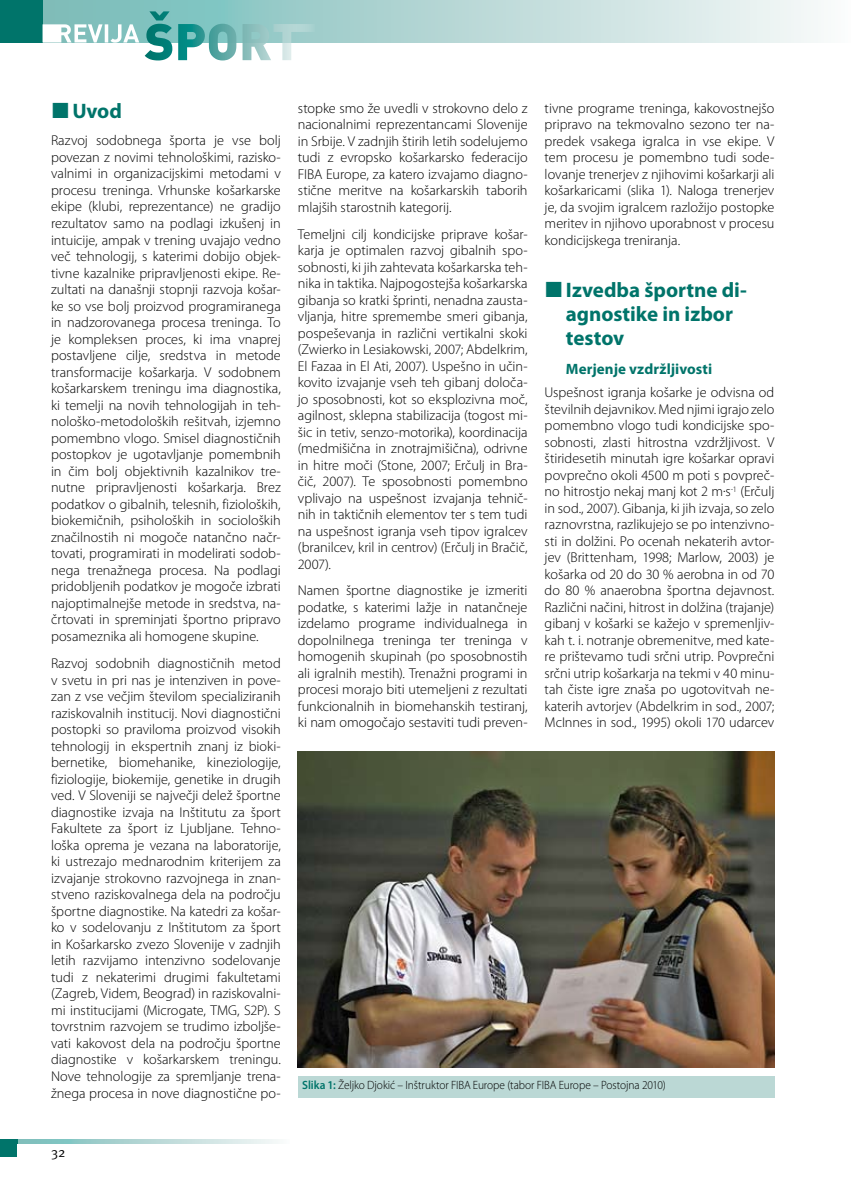
<style>
.page{position:relative;width:851px;height:1191px;background:#fff}
.page>*{position:absolute;margin:0;border:0;box-sizing:border-box;transform-origin:0 0}
.t1{font:700 21px/24px "Myriad Pro";color:#00746a}
.t2{font:700 15px "Myriad Pro";letter-spacing:.005em;color:#00746a}
.t3{font:300 14.25px/16.5px "Myriad Pro";color:#000;text-align:justify}
.t4{font:13.5px "Meta Pro";color:#000}
.t5{font:300 12px "Myriad Pro";letter-spacing:-.005em;color:#000;scale:.95 1}
.s1{font-weight:600;color:#00746a}
</style>
<div class="page">
<div style="left:0;top:0;width:850px;height:43px;background:linear-gradient(to right,#69b5b2,#f9f8f8)"></div>
<div style="left:0;top:0;width:43px;height:43px;background:#00746a"></div>
<div style="left:0;top:1140px;width:289px;height:17px;background:linear-gradient(to right,#6bb7b3,#f9f8f8)"></div>
<svg style="left:145px;top:11px;width:170px;height:49px"></svg>
<svg style="left:43px;top:24px;width:96px;height:19px"></svg>
<div style="left:0;top:1140px;width:17px;height:17px;background:#00746a"></div>
<div style="left:17px;top:1144px;width:272px;height:13px;background:#fff"></div>
<img style="left:298px;top:751px;width:476px;height:316px">
<div style="left:298px;top:1076px;width:476px;height:21px;background:#bbd8d5"></div>
<h1 class="t1" style="left:72px;top:99px;width:51px">Uvod</h1>
<p class="t3" style="left:51px;top:133px;width:231px">Razvoj sodobnega športa je vse bolj povezan z novimi tehnološkimi, razisko&shy;valnimi in organizacijskimi metodami v procesu treninga. Vrhunske košarkarske ekipe (klubi, reprezentance) ne gradijo rezultatov samo na podlagi izkušenj in intuicije, ampak v trening uvajajo vedno več tehnologij, s katerimi dobijo objek&shy;tivne kazalnike pripravljenosti ekipe. Re&shy;zultati na današnji stopnji razvoja košar&shy;ke so vse bolj proizvod programiranega in nadzorovanega procesa treninga. To je kompleksen proces, ki ima vnaprej postavljene cilje, sredstva in metode transformacije košarkarja. V sodobnem košarkarskem treningu ima diagnostika, ki temelji na novih tehnologijah in teh&shy;nološko-metodoloških rešitvah, izjemno pomembno vlogo. Smisel diagnostičnih postopkov je ugotavljanje pomembnih in čim bolj objektivnih kazalnikov tre&shy;nutne pripravljenosti košarkarja. Brez podatkov o gibalnih, telesnih, fizioloških, biokemičnih, psiholoških in socioloških značilnostih ni mogoče natančno načr&shy;tovati, programirati in modelirati sodob&shy;nega trenažnega procesa. Na podlagi pridobljenih podatkov je mogoče izbrati najoptimalnejše metode in sredstva, na&shy;črtovati in spreminjati športno pripravo posameznika ali homogene skupine.</p>
<p class="t3" style="left:51px;top:655px;width:231px">Razvoj sodobnih diagnostičnih metod v svetu in pri nas je intenziven in pove&shy;zan z vse večjim številom specializiranih raziskovalnih institucij. Novi diagnostični postopki so praviloma proizvod visokih tehnologij in ekspertnih znanj iz bioki&shy;bernetike, biomehanike, kineziologije, fiziologije, biokemije, genetike in drugih ved. V Sloveniji se največji delež športne diagnostike izvaja na Inštitutu za šport Fakultete za šport iz Ljubljane. Tehno&shy;loška oprema je vezana na laboratorije, ki ustrezajo mednarodnim kriterijem za izvajanje strokovno razvojnega in znan&shy;stveno raziskovalnega dela na področju športne diagnostike. Na katedri za košar&shy;ko v sodelovanju z Inštitutom za šport in Košarkarsko zvezo Slovenije v zadnjih letih razvijamo intenzivno sodelovanje tudi z nekaterimi drugimi fakultetami (Zagreb, Videm, Beograd) in raziskovalni&shy;mi institucijami (Microgate, TMG, S2P). S tovrstnim razvojem se trudimo izboljše&shy;vati kakovost dela na področju športne diagnostike v košarkarskem treningu.<br>Nove tehnologije za spremljanje trena&shy;žnega procesa in nove diagnostične po-</p>
<p class="t3" style="left:298px;top:100px;width:231px">stopke smo že uvedli v strokovno delo z nacionalnimi reprezentancami Slovenije in Srbije. V zadnjih štirih letih sodelujemo tudi z evropsko košarkarsko federacijo FIBA Europe, za katero izvajamo diagno&shy;stične meritve na košarkarskih taborih mlajših starostnih kategorij.</p>
<p class="t3" style="left:298px;top:226px;width:231px">Temeljni cilj kondicijske priprave košar&shy;karja je optimalen razvoj gibalnih spo&shy;sobnosti, ki jih zahtevata košarkarska teh&shy;nika in taktika. Najpogostejša košarkarska gibanja so kratki šprinti, nenadna zausta&shy;vljanja, hitre spremembe smeri gibanja, pospeševanja in različni vertikalni skoki (Zwierko in Lesiakowski, 2007; Abdelkrim, El Fazaa in El Ati, 2007). Uspešno in učin&shy;kovito izvajanje vseh teh gibanj določa&shy;jo sposobnosti, kot so eksplozivna moč, agilnost, sklepna stabilizacija (togost mi&shy;šic in tetiv, senzo-motorika), koordinacija (medmišična in znotrajmišična), odrivne in hitre moči (Stone, 2007; Erčulj in Bra&shy;čič, 2007). Te sposobnosti pomembno vplivajo na uspešnost izvajanja tehnič&shy;nih in taktičnih elementov ter s tem tudi na uspešnost igranja vseh tipov igralcev (branilcev, kril in centrov) (Erčulj in Bračič, 2007).</p>
<p class="t3" style="left:298px;top:582px;width:231px">Namen športne diagnostike je izmeriti podatke, s katerimi lažje in natančneje izdelamo programe individualnega in dopolnilnega treninga ter treninga v homogenih skupinah (po sposobnostih ali igralnih mestih). Trenažni programi in procesi morajo biti utemeljeni z rezultati funkcionalnih in biomehanskih testiranj, ki nam omogočajo sestaviti tudi preven-</p>
<p class="t3" style="left:544px;top:100px;width:231px">tivne programe treninga, kakovostnejšo pripravo na tekmovalno sezono ter na&shy;predek vsakega igralca in vse ekipe. V tem procesu je pomembno tudi sode&shy;lovanje trenerjev z njihovimi košarkarji ali košarkaricami (slika 1). Naloga trenerjev je, da svojim igralcem razložijo postopke meritev in njihovo uporabnost v procesu kondicijskega treniranja.</p>
<h1 class="t1" style="left:565px;top:278px;width:182px">Izvedba športne di&shy;agnostike in izbor testov</h1>
<p class="t2" style="left:566px;top:360px;width:148px">Merjenje vzdržljivosti</p>
<p class="t3" style="left:544px;top:384px;width:231px">Uspešnost igranja košarke je odvisna od številnih dejavnikov. Med njimi igrajo zelo pomembno vlogo tudi kondicijske spo&shy;sobnosti, zlasti hitrostna vzdržljivost. V štiridesetih minutah igre košarkar opravi povprečno okoli 4500 m poti s povpreč&shy;no hitrostjo nekaj manj kot 2 m·s<sup>-1</sup> (Erčulj in sod., 2007). Gibanja, ki jih izvaja, so zelo raznovrstna, razlikujejo se po intenzivno&shy;sti in dolžini. Po ocenah nekaterih avtor&shy;jev (Brittenham, 1998; Marlow, 2003) je košarka od 20 do 30 % aerobna in od 70 do 80 % anaerobna športna dejavnost.<br>Različni načini, hitrost in dolžina (trajanje) gibanj v košarki se kažejo v spremenljiv&shy;kah t. i. notranje obremenitve, med kate&shy;re prištevamo tudi srčni utrip. Povprečni srčni utrip košarkarja na tekmi v 40 minu&shy;tah čiste igre znaša po ugotovitvah ne&shy;katerih avtorjev (Abdelkrim in sod., 2007; McInnes in sod., 1995) okoli 170 udarcev</p>
<p class="t5" style="left:302px;top:1078px;width:384px"><span class="s1">Slika 1:</span> Željko Djokić – Inštruktor FIBA Europe (tabor FIBA Europe – Postojna 2010)</p>
<p class="t4" style="left:51px;top:1144px;width:16px">32</p>
</div>
